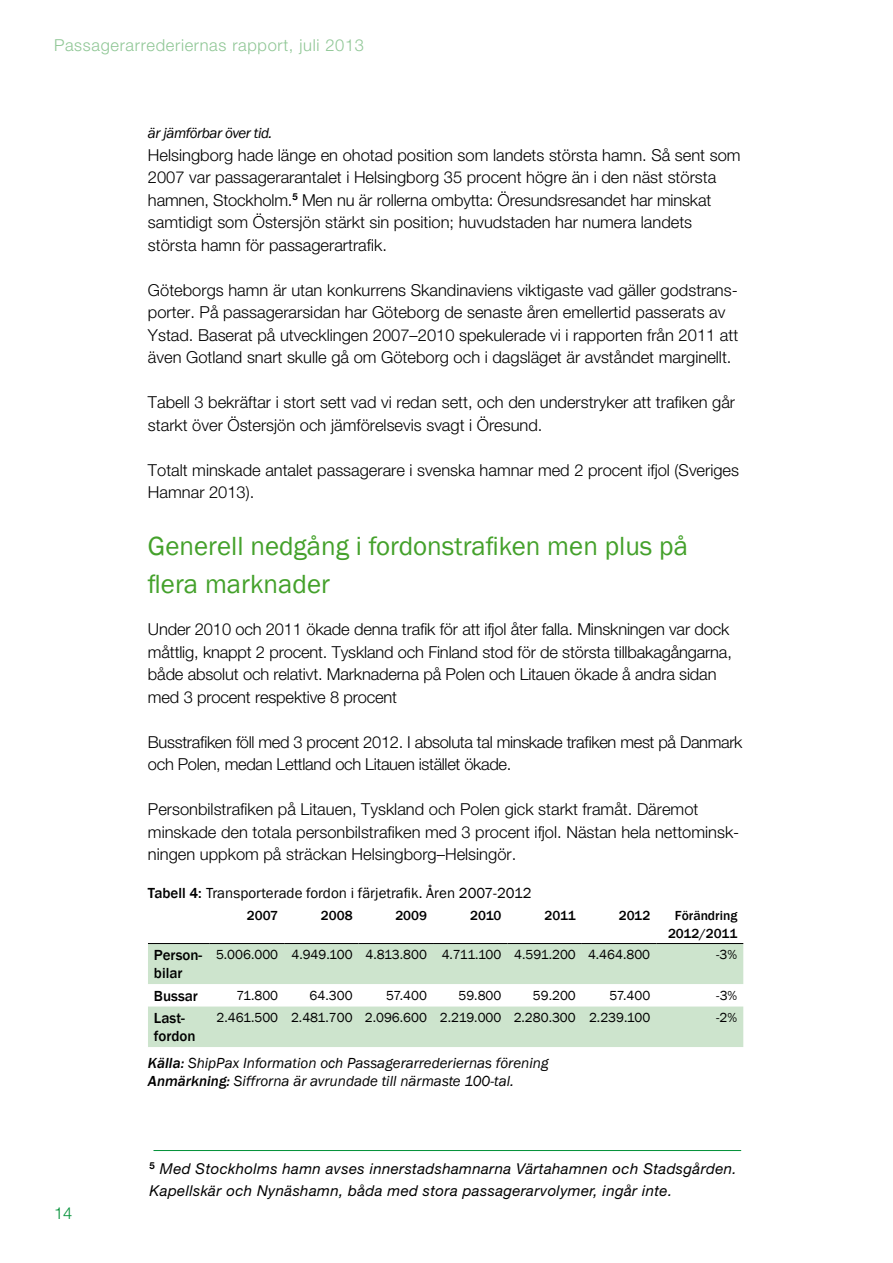
<style>
.page{position:relative;width:893px;height:1263px;background:#fff}
.page>*{position:absolute;margin:0;border:0;box-sizing:border-box;transform-origin:0 0}
.t1{font:27px/37.5px "Franklin Gothic";color:#44a12b}
.t2{font:300 16.5px/22.5px "Helvetica Neue LT Std";color:#000}
.t3{font:300 16.5px/22.5px "Helvetica Neue LT Std";letter-spacing:-.02em;color:#000}
.t4{font:300 16.5px "Helvetica Neue LT Std";letter-spacing:.04em;color:#90c796}
.t5{font:300 16.5px "Helvetica Neue LT Std";color:#009037}
.t6{font:italic 15px/21.8px "Helvetica Neue LT Std";letter-spacing:.025em;color:#000}
.t7{font:italic 15px/18px "Franklin Gothic";color:#000}
.t8{font:15px "Franklin Gothic";color:#000}
.t9{font:500 15px/18px "Franklin Gothic";color:#000}
.t10{font:italic 15px "Franklin Gothic";letter-spacing:-.03em;color:#000}
.t11{font:13.5px "Franklin Gothic";color:#000}
.t12{font:500 13.5px/18px "Franklin Gothic";color:#000;text-align:center}
.s1{font-weight:500}
</style>
<div class="page">
<svg style="left:148px;top:944px;width:595px;height:103px;fill:#cde4cd"></svg>
<hr style="left:148px;top:943px;width:62px;height:1px;background:#000">
<hr style="left:210px;top:943px;width:74px;height:1px;background:#000">
<hr style="left:284px;top:943px;width:75px;height:1px;background:#000">
<hr style="left:359px;top:943px;width:74px;height:1px;background:#000">
<hr style="left:433px;top:943px;width:74px;height:1px;background:#000">
<hr style="left:507px;top:943px;width:75px;height:1px;background:#000">
<hr style="left:582px;top:943px;width:74px;height:1px;background:#000">
<hr style="left:656px;top:943px;width:87px;height:1px;background:#000">
<hr style="left:153px;top:1150px;width:588px;height:1px;background:#009037">
<p class="t4" style="left:54px;top:35px;width:312px">Passagerarrederiernas rapport, juli 2013</p>
<p class="t10" style="left:148px;top:124px;width:126px">är jämförbar över tid.</p>
<p class="t2" style="left:148px;top:143px;width:594px">Helsingborg hade länge en ohotad position som landets största hamn. Så sent som 2007 var passagerarantalet i Helsingborg 35 procent högre än i den näst största hamnen, Stockholm.<sup>5</sup> Men nu är rollerna ombytta: Öresundsresandet har minskat samtidigt som Östersjön stärkt sin position; huvudstaden har numera landets största hamn för passagerartrafik.</p>
<p class="t2" style="left:148px;top:278px;width:592px">Göteborgs hamn är utan konkurrens Skandinaviens viktigaste vad gäller godstrans&shy;porter. På passagerarsidan har Göteborg de senaste åren emellertid passerats av Ystad. Baserat på utvecklingen 2007–2010 spekulerade vi i rapporten från 2011 att även Gotland snart skulle gå om Göteborg och i dagsläget är avståndet marginellt.</p>
<p class="t2" style="left:148px;top:391px;width:589px">Tabell 3 bekräftar i stort sett vad vi redan sett, och den understryker att trafiken går starkt över Östersjön och jämförelsevis svagt i Öresund.</p>
<p class="t2" style="left:148px;top:458px;width:593px">Totalt minskade antalet passagerare i svenska hamnar med 2 procent ifjol (Sveriges<br>Hamnar 2013).</p>
<h1 class="t1" style="left:148px;top:528px;width:541px">Generell nedgång i fordonstrafiken men plus på flera marknader</h1>
<p class="t2" style="left:148px;top:618px;width:585px">Under 2010 och 2011 ökade denna trafik för att ifjol åter falla. Minskningen var dock måttlig, knappt 2 procent. Tyskland och Finland stod för de största tillbakagångarna, både absolut och relativt. Marknaderna på Polen och Litauen ökade å andra sidan med 3 procent respektive 8 procent</p>
<p class="t3" style="left:148px;top:730px;width:596px">Busstrafiken föll med 3 procent 2012. I absoluta tal minskade trafiken mest på Danmark och Polen, medan Lettland och Litauen istället ökade.</p>
<p class="t2" style="left:148px;top:798px;width:593px">Personbilstrafiken på Litauen, Tyskland och Polen gick starkt framåt. Däremot minskade den totala personbilstrafiken med 3 procent ifjol. Nästan hela nettominsk&shy;ningen uppkom på sträckan Helsingborg–Helsingör.</p>
<p class="t8" style="left:148px;top:884px;width:385px"><span class="s1">Tabell 4:</span> Transporterade fordon i färjetrafik. Åren 2007-2012</p>
<p class="t12" style="left:247px;top:906px;width:33px">2007</p>
<p class="t12" style="left:321px;top:906px;width:33px">2008</p>
<p class="t12" style="left:395px;top:906px;width:33px">2009</p>
<p class="t12" style="left:470px;top:906px;width:33px">2010</p>
<p class="t12" style="left:544px;top:906px;width:33px">2011</p>
<p class="t12" style="left:619px;top:906px;width:33px">2012</p>
<p class="t12" style="left:668px;top:906px;width:71px">Förändring<br>2012/2011</p>
<p class="t9" style="left:154px;top:946px;width:50px">Person&shy;bilar</p>
<p class="t11" style="left:216px;top:946px;width:436px">5.006.000 4.949.100 4.813.800 4.711.100 4.591.200 4.464.800</p>
<p class="t11" style="left:716px;top:946px;width:23px">-3%</p>
<p class="t9" style="left:154px;top:987px;width:45px">Bussar</p>
<p class="t11" style="left:236px;top:986px;width:43px">71.800</p>
<p class="t11" style="left:310px;top:986px;width:45px">64.300</p>
<p class="t11" style="left:386px;top:986px;width:42px">57.400</p>
<p class="t11" style="left:458px;top:986px;width:44px">59.800</p>
<p class="t11" style="left:533px;top:986px;width:44px">59.200</p>
<p class="t11" style="left:609px;top:986px;width:42px">57.400</p>
<p class="t11" style="left:716px;top:986px;width:23px">-3%</p>
<p class="t9" style="left:154px;top:1009px;width:43px">Last&shy;fordon</p>
<p class="t11" style="left:217px;top:1009px;width:435px">2.461.500 2.481.700 2.096.600 2.219.000 2.280.300 2.239.100</p>
<p class="t11" style="left:716px;top:1009px;width:23px">-2%</p>
<p class="t7" style="left:148px;top:1054px;width:402px"><span class="s1">Källa:</span> ShipPax Information och Passagerarrederiernas förening<br><span class="s1">Anmärkning:</span> Siffrorna är avrundade till närmaste 100-tal.</p>
<p class="t5" style="left:54px;top:1203px;width:20px">14</p>
<p class="t6" style="left:149px;top:1158px;width:589px"><sup>5</sup> Med Stockholms hamn avses innerstadshamnarna Värtahamnen och Stadsgården.<br>Kapellskär och Nynäshamn, båda med stora passagerarvolymer, ingår inte.</p>
</div>
